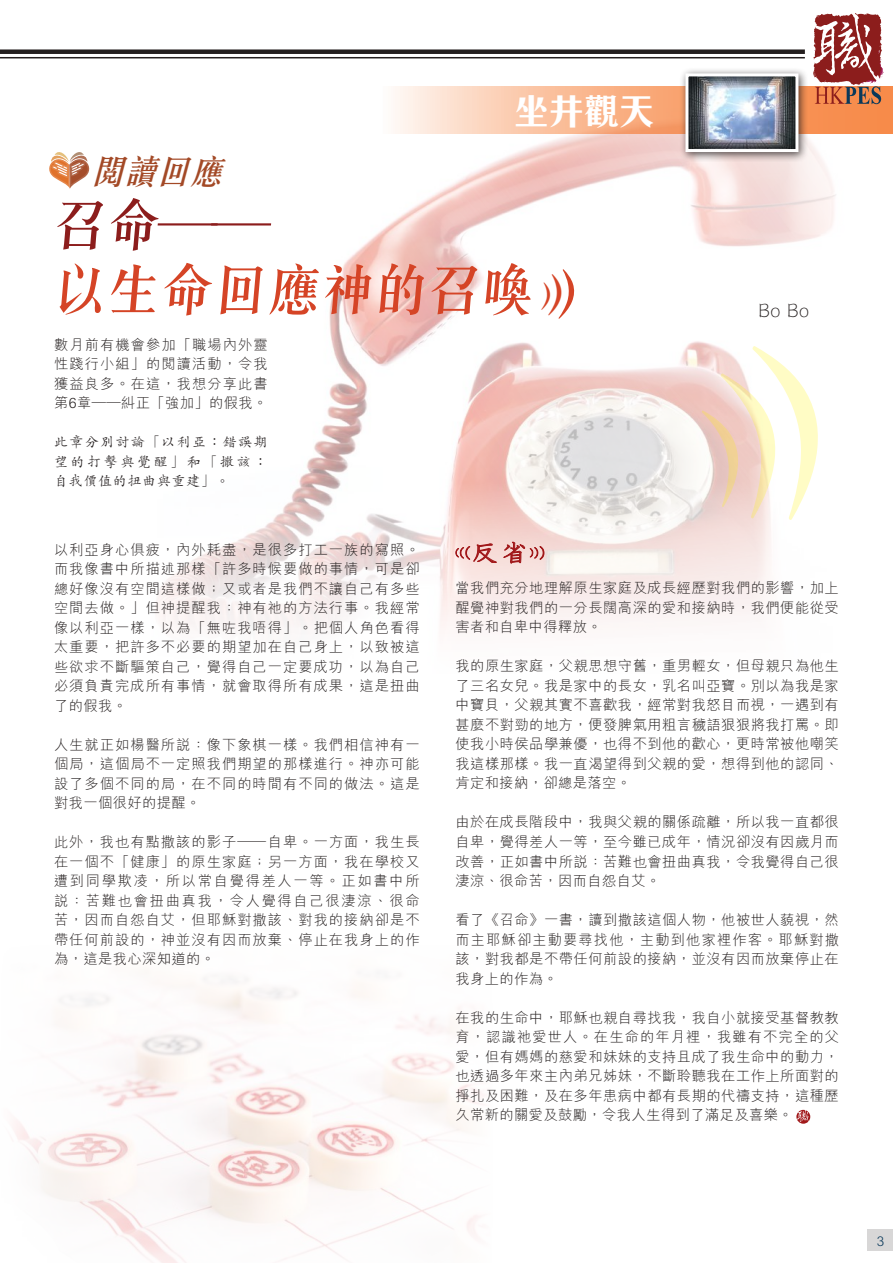
<style>
.page{position:relative;width:893px;height:1263px;background:#fff}
.page>*{position:absolute;margin:0;border:0;box-sizing:border-box;transform-origin:0 0}
.t1{font:500 54px/64.8px "C Song 3 HK";color:#d54426;scale:1.1 1}
.t2{font:700 36px "C Hei 3 HK";color:#fff}
.t3{font:italic 500 33px "C Song 3 HK";color:#a34926;scale:1.1 1}
.t4{font:300 27px "MHG Kyokashotai THK";color:#a1181a}
.t5{font:300 19.5px "C Fang Song HK";color:#241f1f}
.t6{font:300 14.25px/19.5px "M Hei HK";letter-spacing:.035em;color:#241f1f;text-align:justify}
.t7{font:500 14.25px/19.5px "M Kai HK";letter-spacing:.075em;color:#241f1f;text-align:justify}
.t8{font:300 13.5px "M Hei HK";color:#0a395a}
.t9{font:300 12px "MHG Kyokashotai THK";color:#a1181a}
.s1{color:#8c1d1c}
.s2{font-size:30px}
.s3{font-size:45px}
.s4{font-size:18px}
.s5{font-size:15px}
</style>
<div class="page">
<img style="left:157px;top:134px;width:679px;height:494px">
<svg style="left:49px;top:134px;width:180px;height:112px"></svg>
<img style="left:14px;top:977px;width:470px;height:286px">
<svg style="left:395px;top:86px;width:498px;height:48px"></svg>
<div style="left:679px;top:67px;width:130px;height:95px;background:#241f1f;opacity:.75"></div>
<img style="left:689px;top:77px;width:105px;height:71px">
<div style="left:685px;top:73px;width:113px;height:79px;border:3px solid #fff"></div>
<div style="left:0;top:49px;width:805px;height:5px;background:#241f1f"></div>
<hr style="left:0;top:57px;width:805px;height:1px;background:#241f1f">
<svg style="left:867px;top:1229px;width:1px;height:21px"></svg>
<div style="left:868px;top:1229px;width:25px;height:22px;background:#d8d7d7"></div>
<svg style="left:797px;top:1110px;width:13px;height:13px"></svg>
<svg style="left:813px;top:13px;width:71px;height:91px"></svg>
<svg style="left:456px;top:543px;width:41px;height:20px"></svg>
<svg style="left:504px;top:542px;width:40px;height:22px"></svg>
<svg style="left:701px;top:329px;width:135px;height:192px"></svg>
<h3 class="t3" style="left:89px;top:146px;width:135px">閱讀回應</h3>
<h2 class="t2" style="left:513px;top:84px;width:143px">坐井觀天</h2>
<h1 class="t1" style="left:49px;top:187px;width:485px"><span class="s1">召命──<br></span>以生命回應神的召喚 <span class="s2">)</span><span class="s3">)</span>)</h1>
<p class="t6" style="left:54px;top:334px;width:215px">數月前有機會參加「職場內外靈性踐行小組」的閱讀活動，令我獲益良多。在這，我想分享此書第6章──糾正「強加」的假我。</p>
<p class="t7" style="left:54px;top:431px;width:215px">此章分別討論「以利亞：錯誤期望的打擊與覺醒」和「撒該：自我價值的扭曲與重建」。</p>
<h3 class="t5" style="left:759px;top:298px;width:52px">Bo Bo</h3>
<p class="t6" style="left:54px;top:539px;width:367px">以利亞身心俱疲，內外耗盡，是很多打工一族的寫照。而我像書中所描述那樣「許多時候要做的事情，可是卻總好像沒有空間這樣做；又或者是我們不讓自己有多些空間去做。」但神提醒我：神有祂的方法行事。我經常像以利亞一樣，以為「無咗我唔得」。把個人角色看得太重要，把許多不必要的期望加在自己身上，以致被這些欲求不斷驅策自己，覺得自己一定要成功，以為自己必須負責完成所有事情，就會取得所有成果，這是扭曲了的假我。</p>
<p class="t6" style="left:54px;top:734px;width:367px">人生就正如楊醫所說：像下象棋一樣。我們相信神有一個局，這個局不一定照我們期望的那樣進行。神亦可能設了多個不同的局，在不同的時間有不同的做法。這是對我一個很好的提醒。</p>
<p class="t6" style="left:54px;top:831px;width:367px">此外，我也有點撒該的影子─自卑。一方面，我生長在一個不「健康」的原生家庭；另一方面，我在學校又遭到同學欺凌，所以常自覺得差人一等。正如書中所說：苦難也會扭曲真我，令人覺得自己很淒涼、很命苦，因而自怨自艾，但耶穌對撒該、對我的接納卻是不帶任何前設的，神並沒有因而放棄、停止在我身上的作為，這是我心深知道的。</p>
<h3 class="t4" style="left:455px;top:534px;width:74px"><sup>(</sup><sup>(</sup><span class="s4">(</span>反省</h3>
<p class="t9" style="left:530px;top:544px;width:16px">)<span class="s5">)</span><span class="s4">)</span></p>
<p class="t6" style="left:455px;top:578px;width:385px">當我們充分地理解原生家庭及成長經歷對我們的影響，加上醒覺神對我們的一分長闊高深的愛和接納時，我們便能從受害者和自卑中得釋放。</p>
<p class="t6" style="left:455px;top:656px;width:385px">我的原生家庭，父親思想守舊，重男輕女，但母親只為他生了三名女兒。我是家中的長女，乳名叫亞寶。別以為我是家中寶貝，父親其實不喜歡我，經常對我怒目而視，一遇到有甚麼不對勁的地方，便發脾氣用粗言穢語狠狠將我打罵。即使我小時侯品學兼優，也得不到他的歡心，更時常被他嘲笑我這樣那樣。我一直渴望得到父親的愛，想得到他的認同、肯定和接納，卻總是落空。</p>
<p class="t6" style="left:455px;top:812px;width:385px">由於在成長階段中，我與父親的關係疏離，所以我一直都很自卑，覺得差人一等，至今雖已成年，情況卻沒有因歲月而改善，正如書中所說：苦難也會扭曲真我，令我覺得自己很淒涼、很命苦，因而自怨自艾。</p>
<p class="t6" style="left:455px;top:909px;width:385px">看了《召命》一書，讀到撒該這個人物，他被世人藐視，然而主耶穌卻主動要尋找他，主動到他家裡作客。耶穌對撒該，對我都是不帶任何前設的接納，並沒有因而放棄停止在我身上的作為。</p>
<p class="t6" style="left:455px;top:1007px;width:385px">在我的生命中，耶穌也親自尋找我，我自小就接受基督教教育，認識祂愛世人。在生命的年月裡，我雖有不完全的父愛，但有媽媽的慈愛和妹妹的支持且成了我生命中的動力，也透過多年來主內弟兄姊妹，不斷聆聽我在工作上所面對的掙扎及困難，及在多年患病中都有長期的代禱支持，這種歷久常新的關愛及鼓勵，令我人生得到了滿足及喜樂。</p>
<p class="t8" style="left:877px;top:1231px;width:9px">3</p>
</div>
